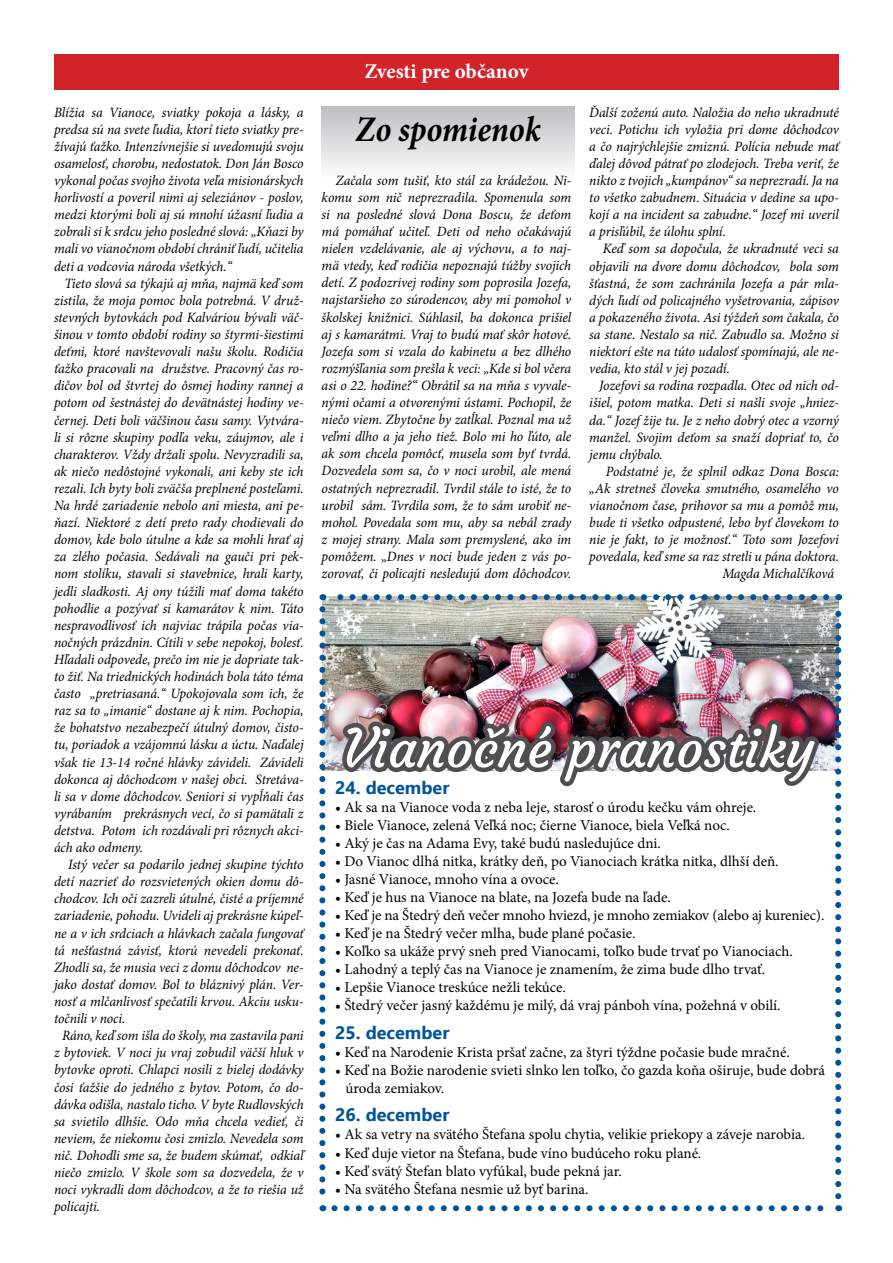
<style>
.page{position:relative;width:893px;height:1263px;background:#fff}
.page>*{position:absolute;margin:0;border:0;box-sizing:border-box;transform-origin:0 0}
.t1{font:52.5px "Courgette";color:#fff}
.t2{font:italic 700 36px "Minion Pro";letter-spacing:-.005em;color:#000;scale:.9 1}
.t3{font:700 21px "Minion Pro";letter-spacing:-.005em;color:#fff}
.t4{font:700 18px "Ebrima";color:#005499}
.t5{font:15px/18px "Minion Pro";color:#000}
.t6{font:italic 14.25px/17.1px "Minion Pro";letter-spacing:-.005em;color:#000;text-align:justify;scale:.96 1}
</style>
<div class="page">
<div style="left:54px;top:54px;width:785px;height:36px;background:#d2232a"></div>
<div style="left:322px;top:106px;width:253px;height:73px;background:linear-gradient(to bottom,#bbbdbf,#fefefe)"></div>
<img style="left:319px;top:594px;width:522px;height:617px">
<p class="t6" style="left:54px;top:104px;width:262px">Blížia sa Vianoce, sviatky pokoja a lásky, a predsa sú na svete ľudia, ktorí tieto sviatky pre&shy;žívajú ťažko. Intenzívnejšie si uvedomujú svoju osamelosť, chorobu, nedostatok. Don Ján Bosco vykonal počas svojho života veľa misionárskych horlivostí a poveril nimi aj seleziánov - poslov, medzi ktorými boli aj sú mnohí úžasní ľudia a zobrali si k srdcu jeho posledné slová: „Kňazi by mali vo vianočnom období chrániť ľudí, učitelia deti a vodcovia národa všetkých.“</p>
<p class="t6" style="left:54px;top:275px;width:262px;text-indent:10px">Tieto slová sa týkajú aj mňa, najmä keď som zistila, že moja pomoc bola potrebná. V druž&shy;stevných bytovkách pod Kalváriou bývali väč&shy;šinou v tomto období rodiny so štyrmi-šiestimi deťmi, ktoré navštevovali našu školu. Rodičia ťažko pracovali na družstve. Pracovný čas ro&shy;dičov bol od štvrtej do ôsmej hodiny rannej a potom od šestnástej do devätnástej hodiny ve&shy;černej. Deti boli väčšinou času samy. Vytvára&shy;li si rôzne skupiny podľa veku, záujmov, ale i charakterov. Vždy držali spolu. Nevyzradili sa, ak niečo nedôstojné vykonali, ani keby ste ich rezali. Ich byty boli zväčša preplnené posteľami.<br>Na hrdé zariadenie nebolo ani miesta, ani pe&shy;ňazí. Niektoré z detí preto rady chodievali do domov, kde bolo útulne a kde sa mohli hrať aj za zlého počasia. Sedávali na gauči pri pek&shy;nom stolíku, stavali si stavebnice, hrali karty, jedli sladkosti. Aj ony túžili mať doma takéto pohodlie a pozývať si kamarátov k nim. Táto nespravodlivosť ich najviac trápila počas via&shy;nočných prázdnin. Cítili v sebe nepokoj, bolesť.<br>Hľadali odpovede, prečo im nie je dopriate tak&shy;to žiť. Na triednických hodinách bola táto téma často „pretriasaná.“ Upokojovala som ich, že raz sa to „imanie“ dostane aj k nim. Pochopia, že bohatstvo nezabezpečí útulný domov, čisto&shy;tu, poriadok a vzájomnú lásku a úctu. Naďalej však tie 13-14 ročné hlávky závideli. Závideli dokonca aj dôchodcom v našej obci. Stretáva&shy;li sa v dome dôchodcov. Seniori si vypĺňali čas vyrábaním prekrásnych vecí, čo si pamätali z detstva. Potom ich rozdávali pri rôznych akci&shy;ách ako odmeny.</p>
<p class="t6" style="left:68px;top:856px;width:247px">Istý večer sa podarilo jednej skupine týchto</p>
<p class="t6" style="left:54px;top:873px;width:262px">detí nazrieť do rozsvietených okien domu dô-</p>
<p class="t6" style="left:54px;top:890px;width:262px">chodcov. Ich oči zazreli útulné, čisté a príjemné</p>
<p class="t6" style="left:54px;top:907px;width:262px">zariadenie, pohodu. Uvideli aj prekrásne kúpeľ-</p>
<p class="t6" style="left:54px;top:924px;width:262px">ne a v ich srdciach a hlávkach začala fungovať</p>
<p class="t6" style="left:54px;top:941px;width:262px">tá nešťastná závisť, ktorú nevedeli prekonať.</p>
<p class="t6" style="left:54px;top:959px;width:262px">Zhodli sa, že musia veci z domu dôchodcov ne-</p>
<p class="t6" style="left:54px;top:976px;width:262px">jako dostať domov. Bol to bláznivý plán. Ver-</p>
<p class="t6" style="left:54px;top:993px;width:262px">nosť a mlčanlivosť spečatili krvou. Akciu usku-</p>
<p class="t6" style="left:54px;top:1010px;width:76px">točnili v noci.</p>
<p class="t6" style="left:62px;top:1027px;width:253px">Ráno, keď som išla do školy, ma zastavila pani</p>
<p class="t6" style="left:54px;top:1044px;width:262px">z bytoviek. V noci ju vraj zobudil väčší hluk v</p>
<p class="t6" style="left:54px;top:1061px;width:262px">bytovke oproti. Chlapci nosili z bielej dodávky</p>
<p class="t6" style="left:54px;top:1078px;width:262px">čosi ťažšie do jedného z bytov. Potom, čo do-</p>
<p class="t6" style="left:54px;top:1095px;width:262px">dávka odišla, nastalo ticho. V byte Rudlovských</p>
<p class="t6" style="left:54px;top:1112px;width:262px">sa svietilo dlhšie. Odo mňa chcela vedieť, či</p>
<p class="t6" style="left:54px;top:1130px;width:262px">neviem, že niekomu čosi zmizlo. Nevedela som</p>
<p class="t6" style="left:54px;top:1147px;width:261px">nič. Dohodli sme sa, že budem skúmať, odkiaľ</p>
<p class="t6" style="left:54px;top:1164px;width:262px">niečo zmizlo. V škole som sa dozvedela, že v</p>
<p class="t6" style="left:54px;top:1181px;width:262px">noci vykradli dom dôchodcov, a že to riešia už</p>
<p class="t6" style="left:54px;top:1198px;width:49px">policajti.</p>
<h3 class="t3" style="left:364px;top:57px;width:166px">Zvesti pre občanov</h3>
<h2 class="t2" style="left:355px;top:104px;width:207px">Zo spomienok</h2>
<p class="t6" style="left:322px;top:172px;width:262px;text-indent:14px">Začala som tušiť, kto stál za krádežou. Ni&shy;komu som nič neprezradila. Spomenula som si na posledné slová Dona Boscu, že deťom má pomáhať učiteľ. Deti od neho očakávajú nielen vzdelávanie, ale aj výchovu, a to naj&shy;mä vtedy, keď rodičia nepoznajú túžby svojich detí. Z podozrivej rodiny som poprosila Jozefa, najstaršieho zo súrodencov, aby mi pomohol v školskej knižnici. Súhlasil, ba dokonca prišiel aj s kamarátmi. Vraj to budú mať skôr hotové.<br>Jozefa som si vzala do kabinetu a bez dlhého rozmýšľania som prešla k veci: „Kde si bol včera asi o 22. hodine?“ Obrátil sa na mňa s vyvale&shy;nými očami a otvorenými ústami. Pochopil, že niečo viem. Zbytočne by zatĺkal. Poznal ma už veľmi dlho a ja jeho tiež. Bolo mi ho ľúto, ale ak som chcela pomôcť, musela som byť tvrdá.<br>Dozvedela som sa, čo v noci urobil, ale mená ostatných neprezradil. Tvrdil stále to isté, že to urobil sám. Tvrdila som, že to sám urobiť ne&shy;mohol. Povedala som mu, aby sa nebál zrady z mojej strany. Mala som premyslené, ako im pomôžem. „Dnes v noci bude jeden z vás po&shy;zorovať, či policajti nesledujú dom dôchodcov.</p>
<p class="t6" style="left:589px;top:104px;width:262px">Ďalší zoženú auto. Naložia do neho ukradnuté veci. Potichu ich vyložia pri dome dôchodcov a čo najrýchlejšie zmiznú. Polícia nebude mať ďalej dôvod pátrať po zlodejoch. Treba veriť, že nikto z tvojich „kumpánov“ sa neprezradí. Ja na to všetko zabudnem. Situácia v dedine sa upo&shy;kojí a na incident sa zabudne.“ Jozef mi uveril a prisľúbil, že úlohu splní.</p>
<p class="t6" style="left:589px;top:240px;width:262px;text-indent:14px">Keď som sa dopočula, že ukradnuté veci sa objavili na dvore domu dôchodcov, bola som šťastná, že som zachránila Jozefa a pár mla&shy;dých ľudí od policajného vyšetrovania, zápisov a pokazeného života. Asi týždeň som čakala, čo sa stane. Nestalo sa nič. Zabudlo sa. Možno si niektorí ešte na túto udalosť spomínajú, ale ne&shy;vedia, kto stál v jej pozadí.</p>
<p class="t6" style="left:589px;top:377px;width:262px;text-indent:10px">Jozefovi sa rodina rozpadla. Otec od nich od&shy;išiel, potom matka. Deti si našli svoje „hniez&shy;da.“ Jozef žije tu. Je z neho dobrý otec a vzorný manžel. Svojim deťom sa snaží dopriať to, čo jemu chýbalo.</p>
<p class="t6" style="left:606px;top:463px;width:244px">Podstatné je, že splnil odkaz Dona Bosca:</p>
<p class="t6" style="left:589px;top:480px;width:262px">„Ak stretneš človeka smutného, osamelého vo</p>
<p class="t6" style="left:589px;top:497px;width:262px">vianočnom čase, prihovor sa mu a pomôž mu,</p>
<p class="t6" style="left:589px;top:514px;width:262px">bude ti všetko odpustené, lebo byť človekom to</p>
<p class="t6" style="left:589px;top:531px;width:262px">nie je fakt, to je možnosť.“ Toto som Jozefovi</p>
<p class="t6" style="left:589px;top:548px;width:262px">povedala, keď sme sa raz stretli u pána doktora.</p>
<p class="t6" style="left:722px;top:565px;width:118px">Magda Michalčíková</p>
<h1 class="t1" style="left:342px;top:716px;width:473px">Vianočné pranostiky</h1>
<p class="t4" style="left:335px;top:774px;width:116px">24. december</p>
<p class="t5" style="left:335px;top:798px;width:423px">• Ak sa na Vianoce voda z neba leje, starosť o úrodu kečku vám ohreje.</p>
<p class="t5" style="left:335px;top:816px;width:396px">• Biele Vianoce, zelená Veľká noc; čierne Vianoce, biela Veľká noc.</p>
<p class="t5" style="left:335px;top:834px;width:327px">• Aký je čas na Adama Evy, také budú nasledujúce dni.</p>
<p class="t5" style="left:335px;top:852px;width:445px">• Do Vianoc dlhá nitka, krátky deň, po Vianociach krátka nitka, dlhší deň.</p>
<p class="t5" style="left:335px;top:870px;width:225px">• Jasné Vianoce, mnoho vína a ovoce.</p>
<p class="t5" style="left:335px;top:888px;width:337px">• Keď je hus na Vianoce na blate, na Jozefa bude na ľade.</p>
<p class="t5" style="left:335px;top:906px;width:491px">• Keď je na Štedrý deň večer mnoho hviezd, je mnoho zemiakov (alebo aj kureniec).</p>
<p class="t5" style="left:335px;top:924px;width:302px">• Keď je na Štedrý večer mlha, bude plané počasie.</p>
<p class="t5" style="left:335px;top:942px;width:459px">• Koľko sa ukáže prvý sneh pred Vianocami, toľko bude trvať po Vianociach.</p>
<p class="t5" style="left:335px;top:960px;width:432px">• Lahodný a teplý čas na Vianoce je znamením, že zima bude dlho trvať.</p>
<p class="t5" style="left:335px;top:978px;width:232px">• Lepšie Vianoce treskúce nežli tekúce.</p>
<p class="t5" style="left:335px;top:996px;width:447px">• Štedrý večer jasný každému je milý, dá vraj pánboh vína, požehná v obilí.</p>
<p class="t4" style="left:335px;top:1019px;width:116px">25. december</p>
<p class="t5" style="left:335px;top:1043px;width:456px">• Keď na Narodenie Krista pršať začne, za štyri týždne počasie bude mračné.</p>
<p class="t5" style="left:345px;top:1061px;width:481px;text-indent:-10px">• Keď na Božie narodenie svieti slnko len toľko, čo gazda koňa oširuje, bude dobrá úroda zemiakov.</p>
<p class="t4" style="left:335px;top:1102px;width:116px">26. december</p>
<p class="t5" style="left:335px;top:1126px;width:471px">• Ak sa vetry na svätého Štefana spolu chytia, velikie priekopy a záveje narobia.</p>
<p class="t5" style="left:335px;top:1144px;width:368px">• Keď duje vietor na Štefana, bude víno budúceho roku plané.</p>
<p class="t5" style="left:335px;top:1162px;width:288px">• Keď svätý Štefan blato vyfúkal, bude pekná jar.</p>
<p class="t5" style="left:335px;top:1180px;width:255px">• Na svätého Štefana nesmie už byť barina.</p>
</div>
